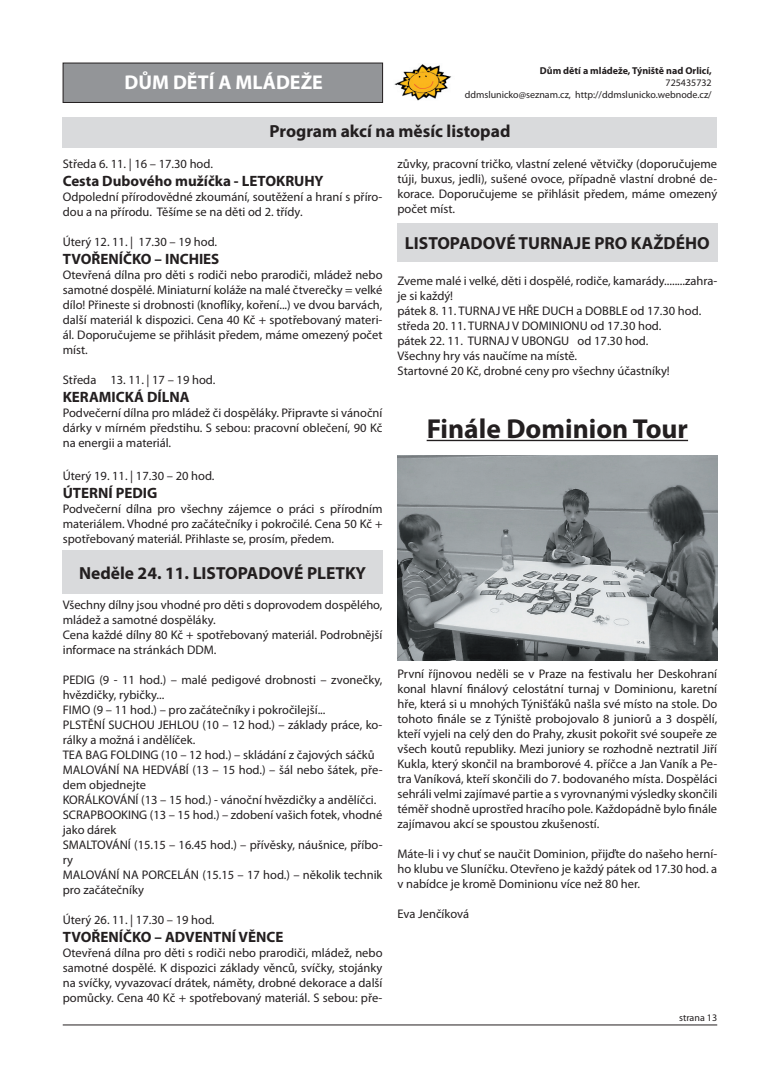
<style>
.page{position:relative;width:780px;height:1088px;background:#fff}
.page>*{position:absolute;margin:0;border:0;box-sizing:border-box;transform-origin:0 0}
.t1{font:700 27.5px "Myriad Pro";color:#231f20}
.t2{font:700 20px "Myriad Pro";color:#fff}
.t3{font:700 17.5px "Myriad Pro";color:#231f20}
.t4{font:700 15px "Myriad Pro";color:#231f20}
.t5{font:12.5px/15px "Myriad Pro";color:#231f20;text-align:justify}
.t6{font:10px/12px "Myriad Pro";color:#231f20;text-align:right}
.t7{font:700 10px "Myriad Pro";color:#231f20}
</style>
<div class="page">
<hr style="left:63px;top:1024px;width:654px;height:1px;background:#231f20">
<div style="left:63px;top:117px;width:654px;height:31px;background:#d9dadc"></div>
<div style="left:397px;top:223px;width:320px;height:39px;background:#d9dadc"></div>
<div style="left:63px;top:550px;width:320px;height:44px;background:#d9dadc"></div>
<div style="left:63px;top:63px;width:319px;height:39px;background:#939598"></div>
<div style="left:63px;top:63px;width:320px;height:40px;border:1px solid #231f20"></div>
<img style="left:397px;top:64px;width:55px;height:37px">
<hr style="left:426px;top:440px;width:262px;height:1px;background:#231f20">
<img style="left:397px;top:455px;width:320px;height:206px">
<h2 class="t2" style="left:124px;top:71px;width:200px">DŮM DĚTÍ A MLÁDEŽE</h2>
<p class="t7" style="left:540px;top:65px;width:173px">Dům dětí a mládeže, Týniště nad Orlicí,</p>
<p class="t6" style="left:464px;top:77px;width:248px">725435732<br>ddmslunicko@seznam.cz, http://ddmslunicko.webnode.cz/</p>
<h3 class="t3" style="left:269px;top:122px;width:242px">Program akcí na měsíc listopad</h3>
<p class="t5" style="left:63px;top:156px;width:152px">Středa 6. 11. | 16 – 17.30 hod.</p>
<p class="t4" style="left:63px;top:172px;width:262px">Cesta Dubového mužíčka - LETOKRUHY</p>
<p class="t5" style="left:63px;top:189px;width:321px">Odpolední přírodovědné zkoumání, soutěžení a hraní s příro&shy;dou a na přírodu. Těšíme se na děti od 2. třídy.</p>
<p class="t5" style="left:63px;top:234px;width:156px">Úterý 12. 11. | 17.30 – 19 hod.</p>
<p class="t4" style="left:63px;top:250px;width:158px">TVOŘENÍČKO – INCHIES</p>
<p class="t5" style="left:63px;top:267px;width:321px">Otevřená dílna pro děti s rodiči nebo prarodiči, mládež nebo samotné dospělé. Miniaturní koláže na malé čtverečky = velké dílo! Přineste si drobnosti (knoflíky, koření...) ve dvou barvách, další materiál k dispozici. Cena 40 Kč + spotřebovaný materi&shy;ál. Doporučujeme se přihlásit předem, máme omezený počet míst.</p>
<p class="t5" style="left:63px;top:372px;width:154px">Středa 13. 11. | 17 – 19 hod.</p>
<p class="t4" style="left:63px;top:388px;width:128px">KERAMICKÁ DÍLNA</p>
<p class="t5" style="left:63px;top:405px;width:321px">Podvečerní dílna pro mládež či dospěláky. Připravte si vánoční dárky v mírném předstihu. S sebou: pracovní oblečení, 90 Kč na energii a materiál.</p>
<p class="t5" style="left:63px;top:468px;width:153px">Úterý 19. 11. | 17.30 – 20 hod.</p>
<p class="t4" style="left:63px;top:484px;width:96px">ÚTERNÍ PEDIG</p>
<p class="t5" style="left:63px;top:501px;width:321px">Podvečerní dílna pro všechny zájemce o práci s přírodním materiálem. Vhodné pro začátečníky i pokročilé. Cena 50 Kč + spotřebovaný materiál. Přihlaste se, prosím, předem.</p>
<h3 class="t3" style="left:79px;top:563px;width:288px">Neděle 24. 11. LISTOPADOVÉ PLETKY</h3>
<p class="t5" style="left:63px;top:597px;width:321px;text-align:left">Všechny dílny jsou vhodné pro děti s doprovodem dospělého, mládež a samotné dospěláky.<br>Cena každé dílny 80 Kč + spotřebovaný materiál. Podrobnější informace na stránkách DDM.</p>
<p class="t5" style="left:63px;top:672px;width:321px;text-align:left">PEDIG (9 - 11 hod.) – malé pedigové drobnosti – zvonečky, hvězdičky, rybičky...<br>FIMO (9 – 11 hod.) – pro začátečníky i pokročilejší...<br>PLSTĚNÍ SUCHOU JEHLOU (10 – 12 hod.) – základy práce, ko&shy;rálky a možná i andělíček.<br>TEA BAG FOLDING (10 – 12 hod.) – skládání z čajových sáčků MALOVÁNÍ NA HEDVÁBÍ (13 – 15 hod.) – šál nebo šátek, pře&shy;dem objednejte<br>KORÁLKOVÁNÍ (13 – 15 hod.) - vánoční hvězdičky a andělíčci.<br>SCRAPBOOKING (13 – 15 hod.) – zdobení vašich fotek, vhodné jako dárek<br>SMALTOVÁNÍ (15.15 – 16.45 hod.) – přívěsky, náušnice, příbo&shy;ry<br>MALOVÁNÍ NA PORCELÁN (15.15 – 17 hod.) – několik technik pro začátečníky</p>
<p class="t5" style="left:63px;top:912px;width:153px">Úterý 26. 11. | 17.30 – 19 hod.</p>
<p class="t4" style="left:63px;top:928px;width:222px">TVOŘENÍČKO – ADVENTNÍ VĚNCE</p>
<p class="t5" style="left:63px;top:945px;width:321px">Otevřená dílna pro děti s rodiči nebo prarodiči, mládež, nebo samotné dospělé. K dispozici základy věnců, svíčky, stojánky na svíčky, vyvazovací drátek, náměty, drobné dekorace a další pomůcky. Cena 40 Kč + spotřebovaný materiál. S sebou: pře-</p>
<p class="t5" style="left:397px;top:156px;width:321px">zůvky, pracovní tričko, vlastní zelené větvičky (doporučujeme túji, buxus, jedli), sušené ovoce, případně vlastní drobné de&shy;korace. Doporučujeme se přihlásit předem, máme omezený počet míst.</p>
<h3 class="t3" style="left:405px;top:233px;width:306px">LISTOPADOVÉ TURNAJE PRO KAŽDÉHO</h3>
<p class="t5" style="left:397px;top:273px;width:321px;text-align:left">Zveme malé i velké, děti i dospělé, rodiče, kamarády........zahra&shy;je si každý!<br>pátek 8. 11. TURNAJ VE HŘE DUCH a DOBBLE od 17.30 hod. středa 20. 11. TURNAJ V DOMINIONU od 17.30 hod.<br>pátek 22. 11. TURNAJ V UBONGU od 17.30 hod.<br>Všechny hry vás naučíme na místě.<br>Startovné 20 Kč, drobné ceny pro všechny účastníky!</p>
<h1 class="t1" style="left:426px;top:413px;width:263px">Finále Dominion Tour</h1>
<p class="t5" style="left:397px;top:666px;width:321px">První říjnovou neděli se v Praze na festivalu her Deskohraní konal hlavní finálový celostátní turnaj v Dominionu, karetní hře, která si u mnohých Týnišťáků našla své místo na stole. Do tohoto finále se z Týniště probojovalo 8 juniorů a 3 dospělí, kteří vyjeli na celý den do Prahy, zkusit pokořit své soupeře ze všech koutů republiky. Mezi juniory se rozhodně neztratil Jiří Kukla, který skončil na bramborové 4. příčce a Jan Vaník a Pe&shy;tra Vaníková, kteří skončili do 7. bodovaného místa. Dospěláci sehráli velmi zajímavé partie a s vyrovnanými výsledky skončili téměř shodně uprostřed hracího pole. Každopádně bylo finále zajímavou akcí se spoustou zkušeností.</p>
<p class="t5" style="left:397px;top:846px;width:321px">Máte-li i vy chuť se naučit Dominion, přijďte do našeho herní&shy;ho klubu ve Sluníčku. Otevřeno je každý pátek od 17.30 hod. a v nabídce je kromě Dominionu více než 80 her.</p>
<p class="t5" style="left:397px;top:906px;width:73px">Eva Jenčíková</p>
<p class="t6" style="left:679px;top:1011px;width:40px">strana 13</p>
</div>
